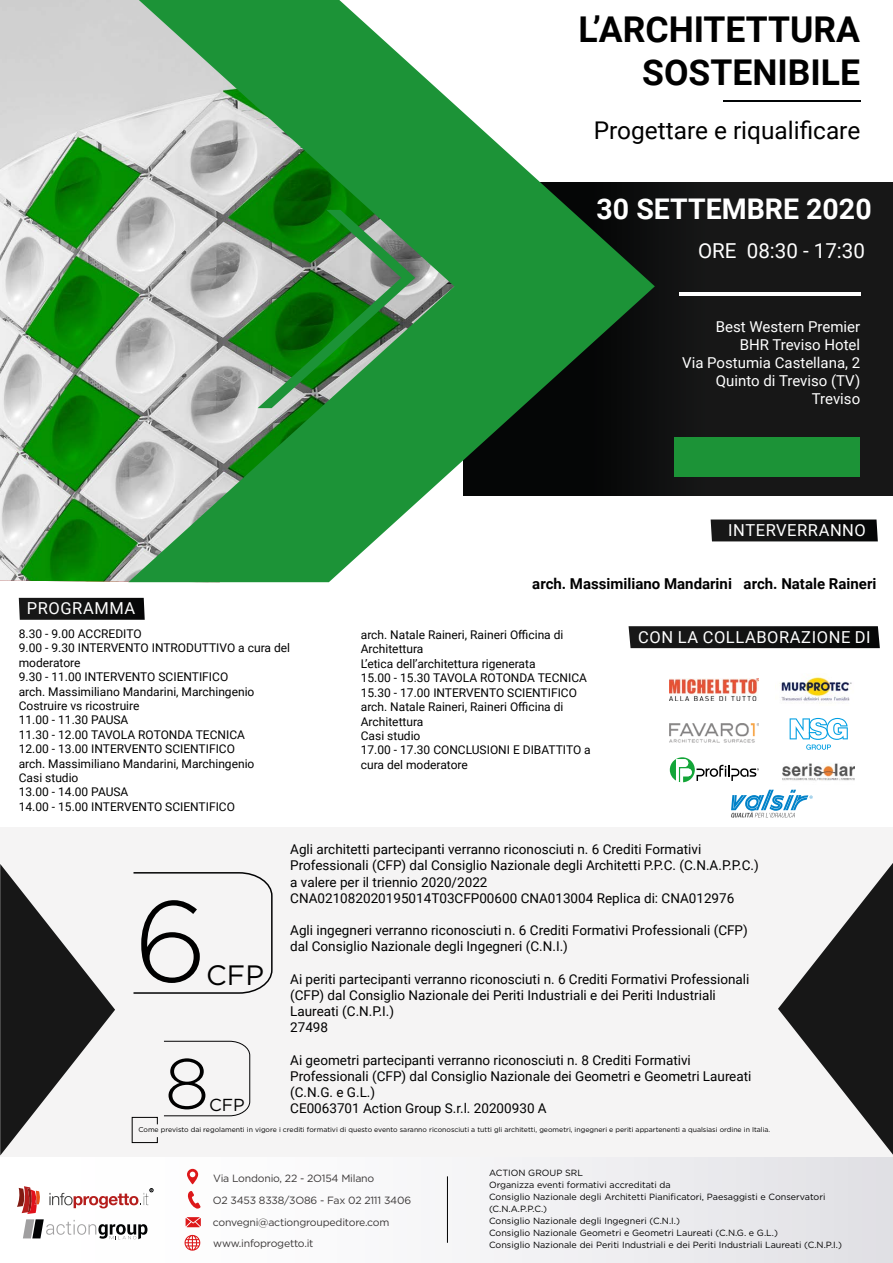
<style>
.page{position:relative;width:893px;height:1263px;background:#fff}
.page>*{position:absolute;margin:0;border:0;box-sizing:border-box;transform-origin:0 0}
.t1{font:300 114.3px "Gotham";color:#000}
.t2{font:300 70.95px "Gotham";color:#000}
.t3{font:700 35.55px/42.6px "Roboto";color:#000;text-align:right}
.t4{font:700 28.5px "Roboto";color:#fff}
.t5{font:28.05px "Gotham";color:#000}
.t6{font:24.45px "Roboto";color:#000}
.t7{font:20.55px "Roboto";color:#fff}
.t8{font:17.4px "Gotham";color:#000}
.t9{font:16.5px "Roboto";letter-spacing:.035em;color:#fff}
.t10{font:15px/18px "Roboto";color:#fff;text-align:right}
.t11{font:15px "Roboto";color:#000}
.t12{font:700 15px "Roboto";color:#000}
.t13{font:13.5px/16.2px "Roboto";color:#000}
.t14{font:12px/14.4px "Roboto";color:#000}
.t15{font:10.5px "Gotham";letter-spacing:-.02em;color:#3b3838}
.t16{font:9px/12px "Gotham";color:#000}
.t17{font:6.9px "Gotham";color:#000}
</style>
<div class="page">
<img style="left:782px;top:763px;width:72px;height:27px">
<svg style="left:731px;top:790px;width:82px;height:28px"></svg>
<div style="left:0;top:828px;width:893px;height:330px;background:#f5f4f4"></div>
<div style="left:463px;top:183px;width:430px;height:312px;background:#171717"></div>
<svg style="left:0;top:864px;width:115px;height:291px"></svg>
<svg style="left:778px;top:863px;width:115px;height:292px"></svg>
<hr style="left:723px;top:101px;width:137px;height:1px;background:#030506">
<div style="left:674px;top:437px;width:185px;height:40px;background:#1c9337"></div>
<div style="left:0;top:1158px;width:893px;height:105px;background:linear-gradient(to right,#fff,#e3e3e7)"></div>
<svg style="left:17px;top:1185px;width:136px;height:54px"></svg>
<svg style="left:187px;top:1190px;width:14px;height:18px"></svg>
<svg style="left:185px;top:1234px;width:15px;height:16px"></svg>
<svg style="left:186px;top:1216px;width:15px;height:11px"></svg>
<svg style="left:187px;top:1168px;width:11px;height:16px"></svg>
<hr style="left:447px;top:1176px;width:1px;height:67px;background:#000">
<hr style="left:679px;top:292px;width:181px;height:3px;background:#fff">
<img style="left:0;top:0;width:128px;height:582px">
<svg style="left:128px;top:0;width:527px;height:582px"></svg>
<svg style="left:258px;top:210px;width:157px;height:198px;background:#418c47"></svg>
<svg style="left:711px;top:519px;width:167px;height:22px;background:#171818"></svg>
<svg style="left:629px;top:626px;width:251px;height:22px;background:#141515"></svg>
<svg style="left:19px;top:598px;width:126px;height:22px;background:#141515"></svg>
<img style="left:670px;top:678px;width:89px;height:23px">
<img style="left:779px;top:673px;width:73px;height:28px">
<img style="left:670px;top:723px;width:89px;height:20px">
<svg style="left:790px;top:718px;width:58px;height:32px"></svg>
<svg style="left:133px;top:872px;width:140px;height:122px"></svg>
<svg style="left:132px;top:1040px;width:119px;height:103px"></svg>
<svg style="left:670px;top:757px;width:89px;height:25px"></svg>
<h3 class="t3" style="left:578px;top:7px;width:283px">L’ARCHITETTURA<br>SOSTENIBILE</h3>
<h3 class="t6" style="left:594px;top:114px;width:268px">Progettare e riqualificare</h3>
<h3 class="t4" style="left:597px;top:189px;width:277px">30 SETTEMBRE 2020</h3>
<h3 class="t7" style="left:698px;top:237px;width:168px">ORE 08:30 - 17:30</h3>
<p class="t10" style="left:682px;top:317px;width:180px">Best Western Premier<br>BHR Treviso Hotel<br>Via Postumia Castellana, 2<br>Quinto di Treviso (TV)<br>Treviso</p>
<p class="t9" style="left:728px;top:519px;width:139px">INTERVERRANNO</p>
<p class="t12" style="left:532px;top:573px;width:346px">arch. Massimiliano Mandarini arch. Natale Raineri</p>
<p class="t9" style="left:27px;top:597px;width:110px">PROGRAMMA</p>
<p class="t14" style="left:19px;top:626px;width:273px">8.30 - 9.00 ACCREDITO<br>9.00 - 9.30 INTERVENTO INTRODUTTIVO a cura del moderatore<br>9.30 - 11.00 INTERVENTO SCIENTIFICO<br>arch. Massimiliano Mandarini, Marchingenio<br>Costruire vs ricostruire<br>11.00 - 11.30 PAUSA<br>11.30 - 12.00 TAVOLA ROTONDA TECNICA<br>12.00 - 13.00 INTERVENTO SCIENTIFICO<br>arch. Massimiliano Mandarini, Marchingenio<br>Casi studio<br>13.00 - 14.00 PAUSA<br>14.00 - 15.00 INTERVENTO SCIENTIFICO</p>
<p class="t14" style="left:361px;top:627px;width:231px">arch. Natale Raineri, Raineri Officina di<br>Architettura<br>L’etica dell’architettura rigenerata<br>15.00 - 15.30 TAVOLA ROTONDA TECNICA<br>15.30 - 17.00 INTERVENTO SCIENTIFICO arch. Natale Raineri, Raineri Officina di<br>Architettura<br>Casi studio<br>17.00 - 17.30 CONCLUSIONI E DIBATTITO a cura del moderatore</p>
<p class="t9" style="left:638px;top:625px;width:234px">CON LA COLLABORAZIONE DI</p>
<p class="t13" style="left:290px;top:841px;width:470px">Agli architetti partecipanti verranno riconosciuti n. 6 Crediti Formativi Professionali (CFP) dal Consiglio Nazionale degli Architetti P.P.C. (C.N.A.P.P.C.) a valere per il triennio 2020/2022<br>CNA021082020195014T03CFP00600 CNA013004 Replica di: CNA012976</p>
<p class="t13" style="left:290px;top:922px;width:459px">Agli ingegneri verranno riconosciuti n. 6 Crediti Formativi Professionali (CFP) dal Consiglio Nazionale degli Ingegneri (C.N.I.)</p>
<p class="t13" style="left:290px;top:970px;width:461px">Ai periti partecipanti verranno riconosciuti n. 6 Crediti Formativi Professionali (CFP) dal Consiglio Nazionale dei Periti Industriali e dei Periti Industriali Laureati (C.N.P.I.)<br>27498</p>
<p class="t13" style="left:290px;top:1051px;width:463px">Ai geometri partecipanti verranno riconosciuti n. 8 Crediti Formativi Professionali (CFP) dal Consiglio Nazionale dei Geometri e Geometri Laureati (C.N.G. e G.L.)<br>CE0063701 Action Group S.r.l. 20200930 A</p>
<p class="t17" style="left:138px;top:1125px;width:633px">Come previsto dai regolamenti in vigore i crediti formativi di questo evento saranno riconosciuti a tutti gli architetti, geometri, ingegneri e periti appartenenti a qualsiasi ordine in Italia.</p>
<h1 class="t1" style="left:134px;top:869px;width:75px">6</h1>
<h1 class="t1" style="left:132px;top:899px;width:77px">4</h1>
<h3 class="t5" style="left:206px;top:957px;width:59px">CFP</h3>
<p class="t11" style="left:290px;top:967px;width:402px">Professionali (CFP) per architetti, geometri, ingegneri e periti</p>
<h2 class="t2" style="left:165px;top:1039px;width:46px">8</h2>
<p class="t8" style="left:209px;top:1093px;width:37px">CFP</p>
<p class="t17" style="left:138px;top:1125px;width:633px">Come previsto dai regolamenti in vigore i crediti formativi di questo evento saranno riconosciuti a tutti gli architetti, geometri, ingegneri e periti appartenenti a qualsiasi ordine in Italia.</p>
<p class="t16" style="left:489px;top:1166px;width:95px">ACTION GROUP SRL</p>
<p class="t16" style="left:489px;top:1202px;width:60px">(C.N.A.P.P.C.)</p>
<p class="t16" style="left:489px;top:1238px;width:354px">Consiglio Nazionale dei Periti Industriali e dei Periti Industriali Laureati (C.N.P.I.)</p>
<p class="t15" style="left:213px;top:1171px;width:163px">Via Londonio, 22 - 2O154 Milano</p>
<p class="t16" style="left:489px;top:1167px;width:354px">ACTION GROUP SRL<br>Organizza eventi formativi accreditati da<br>Consiglio Nazionale degli Architetti Pianificatori, Paesaggisti e Conservatori (C.N.A.P.P.C.)<br>Consiglio Nazionale degli Ingegneri (C.N.I.)<br>Consiglio Nazionale Geometri e Geometri Laureati (C.N.G. e G.L.)<br>Consiglio Nazionale dei Periti Industriali e dei Periti Industriali Laureati (C.N.P.I.)</p>
<p class="t15" style="left:213px;top:1193px;width:200px">O2 3453 8338/3O86 - Fax 02 2111 3406</p>
<p class="t15" style="left:213px;top:1236px;width:102px">www.infoprogetto.it</p>
<p class="t15" style="left:213px;top:1215px;width:178px">convegni@actiongroupeditore.com</p>
</div>
